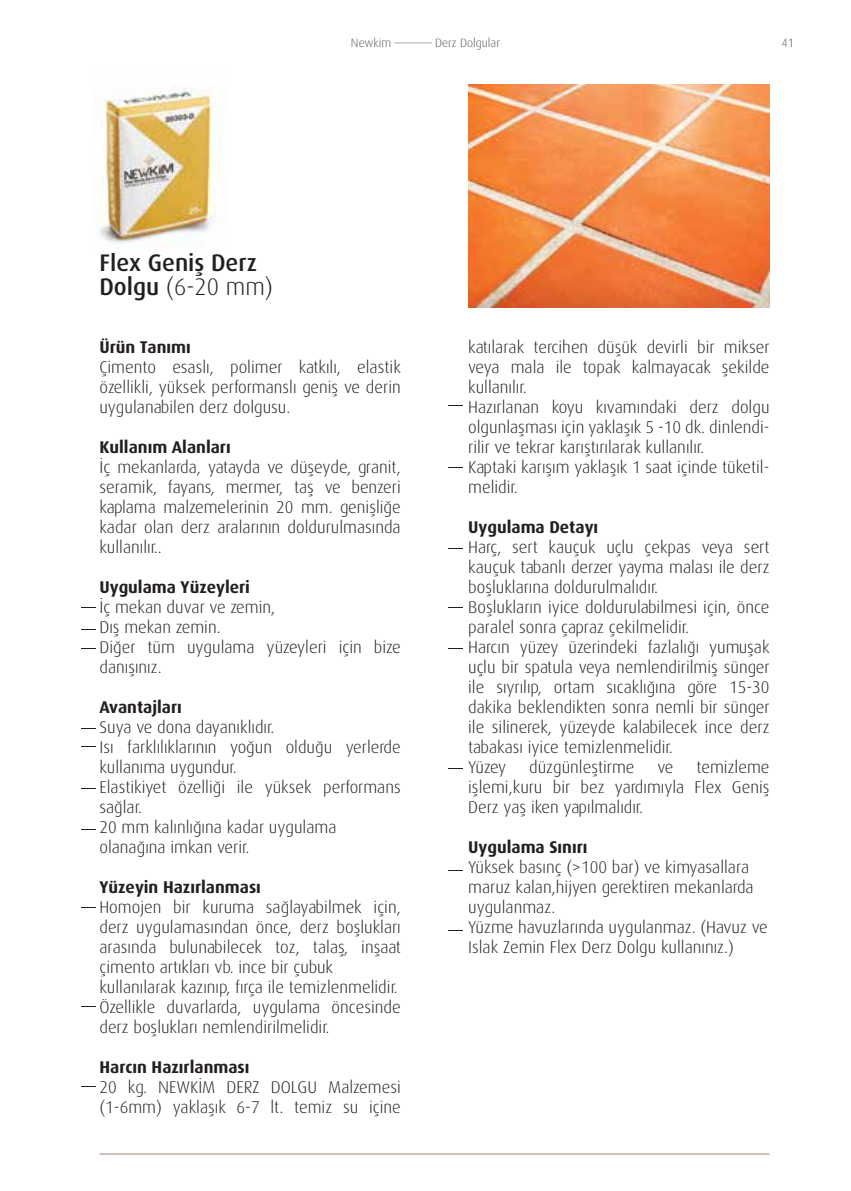
<style>
.page{position:relative;width:851px;height:1191px;background:#fff}
.page>*{position:absolute;margin:0;border:0;box-sizing:border-box;transform-origin:0 0}
.t1{font:24px "Dax Medium Tr";color:#231f20}
.t2{font:24px "Dax Light Tr";color:#231f20}
.t3{font:17px/20px "Dax Light Tr";color:#231f20}
.t4{font:17px "Dax Bold Tr";color:#231f20}
.t5{font:12px "Dax Light Tr";color:#58595b}
.s1{font-family:"Dax Medium Tr"}
</style>
<div class="page">
<img style="left:468px;top:84px;width:301px;height:224px">
<svg style="left:449px;top:405px;width:14px;height:1px"></svg>
<svg style="left:449px;top:467px;width:14px;height:1px"></svg>
<svg style="left:449px;top:607px;width:14px;height:1px"></svg>
<svg style="left:449px;top:648px;width:14px;height:1px"></svg>
<svg style="left:449px;top:768px;width:14px;height:1px"></svg>
<svg style="left:81px;top:648px;width:14px;height:1px"></svg>
<svg style="left:81px;top:607px;width:14px;height:1px"></svg>
<svg style="left:81px;top:629px;width:14px;height:1px"></svg>
<svg style="left:81px;top:728px;width:14px;height:1px"></svg>
<svg style="left:81px;top:746px;width:14px;height:1px"></svg>
<svg style="left:81px;top:788px;width:14px;height:1px"></svg>
<svg style="left:81px;top:829px;width:14px;height:1px"></svg>
<svg style="left:81px;top:1006px;width:14px;height:1px"></svg>
<svg style="left:81px;top:1086px;width:14px;height:1px"></svg>
<hr style="left:99px;top:1153px;width:670px;height:1px;background:#9b8579">
<img style="left:95px;top:86px;width:129px;height:160px">
<p class="t5" style="left:351px;top:37px;width:150px">Newkim ———— Derz Dolgular</p>
<p class="t5" style="left:781px;top:37px;width:14px">41</p>
<h1 class="t1" style="left:99px;top:250px;width:159px">Flex Geniş Derz</h1>
<h1 class="t2" style="left:99px;top:274px;width:175px"><span class="s1">Dolgu</span> (6-20 mm)</h1>
<p class="t4" style="left:99px;top:337px;width:93px">Ürün Tanımı</p>
<p class="t3" style="left:99px;top:357px;width:303px;text-align:justify">Çimento esaslı, polimer katkılı, elastik özellikli, yüksek performanslı geniş ve derin uygulanabilen derz dolgusu.</p>
<p class="t4" style="left:99px;top:437px;width:133px">Kullanım Alanları</p>
<p class="t3" style="left:99px;top:457px;width:303px;text-align:justify">İç mekanlarda, yatayda ve düşeyde, granit, seramik, fayans, mermer, taş ve benzeri kaplama malzemelerinin 20 mm. genişliğe kadar olan derz aralarının doldurulmasında kullanılır..</p>
<p class="t4" style="left:99px;top:577px;width:152px">Uygulama Yüzeyleri</p>
<p class="t3" style="left:99px;top:597px;width:303px">İç mekan duvar ve zemin,<br>Dış mekan zemin.<br>Diğer tüm uygulama yüzeyleri için bize danışınız.</p>
<p class="t4" style="left:99px;top:697px;width:84px">Avantajları</p>
<p class="t3" style="left:99px;top:717px;width:303px">Suya ve dona dayanıklıdır.<br>Isı farklılıklarının yoğun olduğu yerlerde kullanıma uygundur.<br>Elastikiyet özelliği ile yüksek performans sağlar.<br>20 mm kalınlığına kadar uygulama olanağına imkan verir.</p>
<p class="t4" style="left:99px;top:877px;width:163px">Yüzeyin Hazırlanması</p>
<p class="t3" style="left:99px;top:897px;width:303px">Homojen bir kuruma sağlayabilmek için, derz uygulamasından önce, derz boşlukları arasında bulunabilecek toz, talaş, inşaat çimento artıkları vb. ince bir çubuk kullanılarak kazınıp, fırça ile temizlenmelidir.<br>Özellikle duvarlarda, uygulama öncesinde derz boşlukları nemlendirilmelidir.</p>
<p class="t4" style="left:99px;top:1057px;width:152px">Harcın Hazırlanması</p>
<p class="t3" style="left:99px;top:1077px;width:303px">20 kg. NEWKİM DERZ DOLGU Malzemesi (1-6mm) yaklaşık 6-7 lt. temiz su içine</p>
<p class="t3" style="left:468px;top:337px;width:303px">katılarak tercihen düşük devirli bir mikser veya mala ile topak kalmayacak şekilde kullanılır.<br>Hazırlanan koyu kıvamındaki derz dolgu olgunlaşması için yaklaşık 5 -10 dk. dinlendi&shy;rilir ve tekrar karıştırılarak kullanılır.<br>Kaptaki karışım yaklaşık 1 saat içinde tüketil&shy;melidir.</p>
<p class="t4" style="left:468px;top:517px;width:131px">Uygulama Detayı</p>
<p class="t3" style="left:468px;top:537px;width:303px">Harç, sert kauçuk uçlu çekpas veya sert kauçuk tabanlı derzer yayma malası ile derz boşluklarına doldurulmalıdır.<br>Boşlukların iyice doldurulabilmesi için, önce paralel sonra çapraz çekilmelidir.<br>Harcın yüzey üzerindeki fazlalığı yumuşak uçlu bir spatula veya nemlendirilmiş sünger ile sıyrılıp, ortam sıcaklığına göre 15-30 dakika beklendikten sonra nemli bir sünger ile silinerek, yüzeyde kalabilecek ince derz tabakası iyice temizlenmelidir.<br>Yüzey</p>
<p class="t3" style="left:468px;top:757px;width:303px;text-align:justify;text-indent:228px">temizleme işlemi,kuru bir bez yardımıyla Flex Geniş Derz yaş iken yapılmalıdır.</p>
<p class="t4" style="left:468px;top:837px;width:121px">Uygulama Sınırı</p>
<p class="t3" style="left:468px;top:857px;width:301px">Yüksek basınç (&gt;100 bar) ve kimyasallara maruz kalan,hijyen gerektiren mekanlarda uygulanmaz.<br>Yüzme havuzlarında uygulanmaz. (Havuz ve Islak Zemin Flex Derz Dolgu kullanınız.)</p>
<p class="t3" style="left:529px;top:757px;width:107px">düzgünleştirme</p>
<p class="t3" style="left:657px;top:757px;width:18px">ve</p>
</div>
